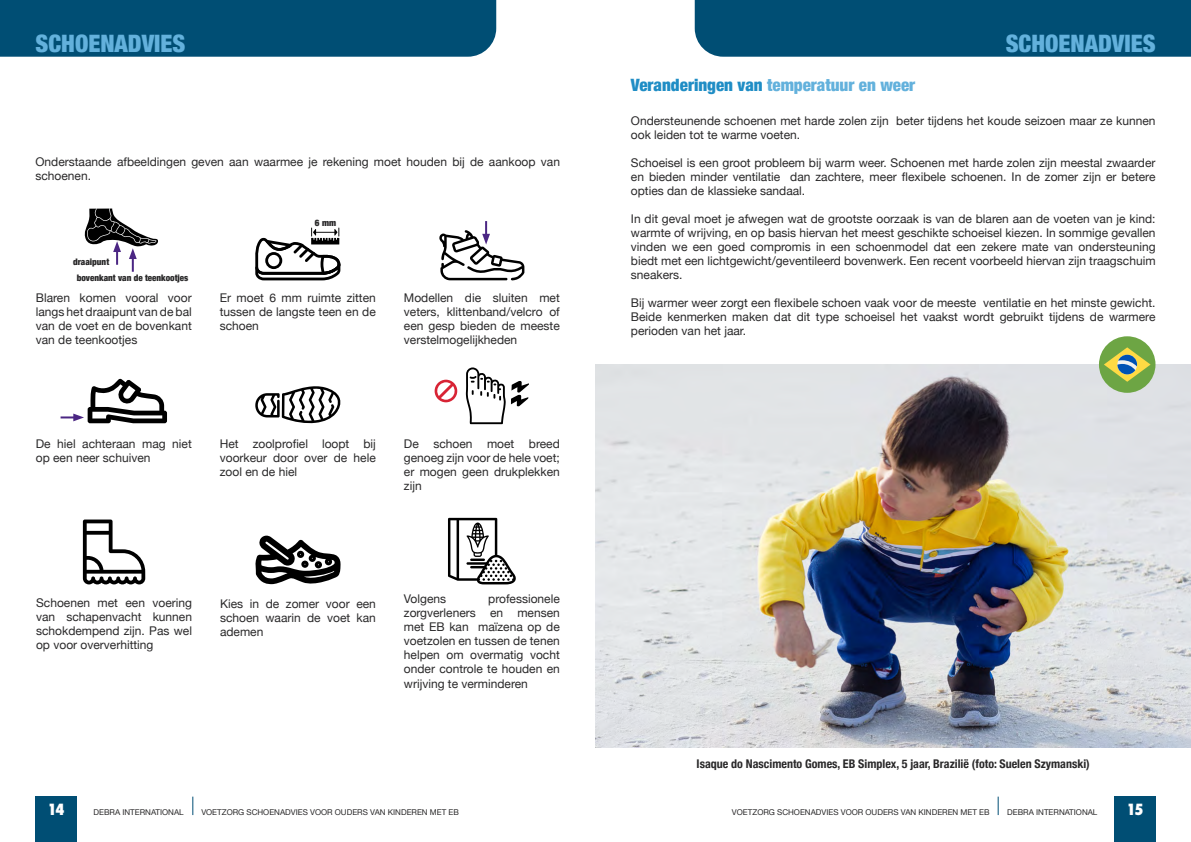
<style>
.page{position:relative;width:1191px;height:842px;background:#fff}
.page>*{position:absolute;margin:0;border:0;box-sizing:border-box;transform-origin:0 0}
.t1{font:900 condensed 24px "Helvetica Neue";color:#63b1dc}
.t2{font:900 condensed 17px "Helvetica Neue";color:#63b1dc}
.t3{font:800 condensed 15px "Futura";color:#fff}
.t4{font:12px/14px "Helvetica Neue";color:#292829;text-align:justify}
.t5{font:700 condensed 12px "Helvetica Neue";color:#292829}
.t6{font:900 condensed 9px/15.6px "Helvetica Neue";color:#292829}
.t7{font:8px "Helvetica Neue";color:#292829}
.s1{color:#1f8dc5}
</style>
<div class="page">
<div style="left:694px;top:0;width:497px;height:57px;background:#004e74"></div>
<div style="left:35px;top:797px;width:42px;height:45px;background:#004e74"></div>
<div style="left:1114px;top:797px;width:41px;height:45px;background:#004e74"></div>
<svg style="left:192px;top:797px;width:1px;height:18px"></svg>
<svg style="left:997px;top:797px;width:1px;height:18px"></svg>
<div style="left:0;top:0;width:496px;height:57px;background:#004e74"></div>
<img style="left:595px;top:365px;width:596px;height:382px">
<div style="left:1099px;top:336px;width:56px;height:57px;background:#6da544;border-radius:50%"></div>
<svg style="left:1103px;top:347px;width:47px;height:35px"></svg>
<svg style="left:84px;top:208px;width:74px;height:64px"></svg>
<svg style="left:61px;top:379px;width:106px;height:44px"></svg>
<svg style="left:255px;top:386px;width:85px;height:37px"></svg>
<svg style="left:255px;top:228px;width:85px;height:52px"></svg>
<svg style="left:439px;top:221px;width:85px;height:59px"></svg>
<svg style="left:448px;top:518px;width:68px;height:66px"></svg>
<svg style="left:466px;top:367px;width:63px;height:57px"></svg>
<svg style="left:434px;top:380px;width:23px;height:22px"></svg>
<svg style="left:255px;top:536px;width:85px;height:48px"></svg>
<svg style="left:83px;top:519px;width:62px;height:65px"></svg>
<h1 class="t1" style="left:35px;top:23px;width:151px">SCHOENADVIES</h1>
<h1 class="t1" style="left:1005px;top:23px;width:151px">SCHOENADVIES</h1>
<h2 class="t2" style="left:631px;top:71px;width:286px"><span class="s1">Veranderingen van</span> temperatuur en weer</h2>
<p class="t4" style="left:631px;top:115px;width:526px">Ondersteunende schoenen met harde zolen zijn beter tijdens het koude seizoen maar ze kunnen ook leiden tot te warme voeten.</p>
<p class="t4" style="left:631px;top:157px;width:526px">Schoeisel is een groot probleem bij warm weer. Schoenen met harde zolen zijn meestal zwaarder en bieden minder ventilatie dan zachtere, meer flexibele schoenen. In de zomer zijn er betere opties dan de klassieke sandaal.</p>
<p class="t4" style="left:631px;top:213px;width:526px">In dit geval moet je afwegen wat de grootste oorzaak is van de blaren aan de voeten van je kind: warmte of wrijving, en op basis hiervan het meest geschikte schoeisel kiezen. In sommige gevallen vinden we een goed compromis in een schoenmodel dat een zekere mate van ondersteuning biedt met een lichtgewicht/geventileerd bovenwerk. Een recent voorbeeld hiervan zijn traagschuim sneakers.</p>
<p class="t4" style="left:631px;top:297px;width:526px">Bij warmer weer zorgt een flexibele schoen vaak voor de meeste ventilatie en het minste gewicht.<br>Beide kenmerken maken dat dit type schoeisel het vaakst wordt gebruikt tijdens de warmere perioden van het jaar.</p>
<p class="t4" style="left:35px;top:155px;width:526px">Onderstaande afbeeldingen geven aan waarmee je rekening moet houden bij de aankoop van schoenen.</p>
<p class="t6" style="left:315px;top:214px;width:23px">6 mm</p>
<p class="t6" style="left:77px;top:253px;width:113px;text-indent:-4px">draaipunt<br>bovenkant van de teenkootjes</p>
<p class="t4" style="left:220px;top:292px;width:157px">Er moet 6 mm ruimte zitten tussen de langste teen en de schoen</p>
<p class="t4" style="left:404px;top:292px;width:157px">Modellen die sluiten met veters, klittenband/velcro of een gesp bieden de meeste verstelmogelijkheden</p>
<p class="t4" style="left:36px;top:292px;width:157px">Blaren komen vooral voor langs het draaipunt van de bal van de voet en de bovenkant van de teenkootjes</p>
<p class="t4" style="left:36px;top:437px;width:157px">De hiel achteraan mag niet op een neer schuiven</p>
<p class="t4" style="left:220px;top:437px;width:157px">Het zoolprofiel loopt bij voorkeur door over de hele zool en de hiel</p>
<p class="t4" style="left:404px;top:437px;width:157px">De schoen moet breed genoeg zijn voor de hele voet; er mogen geen drukplekken zijn</p>
<p class="t4" style="left:36px;top:596px;width:157px">Schoenen met een voering van schapenvacht kunnen schokdempend zijn. Pas wel op voor oververhitting</p>
<p class="t4" style="left:220px;top:597px;width:157px">Kies in de zomer voor een schoen waarin de voet kan ademen</p>
<p class="t4" style="left:404px;top:593px;width:157px;text-indent:84px">professionele zorgverleners en mensen met EB kan maïzena op de voetzolen en tussen de tenen helpen om overmatig vocht onder controle te houden en wrijving te verminderen</p>
<p class="t4" style="left:404px;top:593px;width:44px">Volgens</p>
<p class="t5" style="left:696px;top:754px;width:395px">Isaque do Nascimento Gomes, EB Simplex, 5 jaar, Brazilië (foto: Suelen Szymanski)</p>
<p class="t3" style="left:47px;top:799px;width:19px">14</p>
<p class="t7" style="left:94px;top:806px;width:92px">DEBRA INTERNATIONAL</p>
<p class="t7" style="left:201px;top:806px;width:259px">VOETZORG SCHOENADVIES VOOR OUDERS VAN KINDEREN MET EB</p>
<p class="t7" style="left:732px;top:806px;width:259px">VOETZORG SCHOENADVIES VOOR OUDERS VAN KINDEREN MET EB</p>
<p class="t7" style="left:1007px;top:806px;width:92px">DEBRA INTERNATIONAL</p>
<p class="t3" style="left:1126px;top:799px;width:19px">15</p>
</div>
